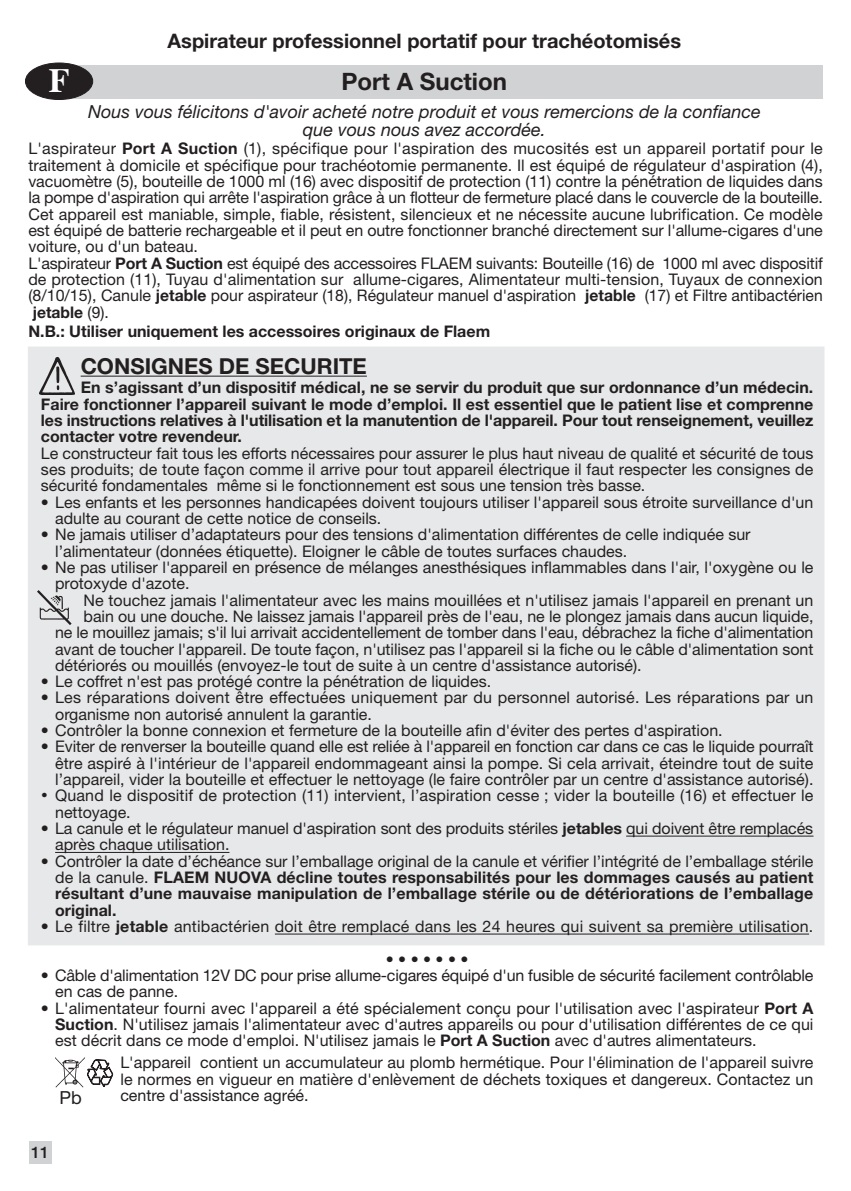
<style>
.page{position:relative;width:851px;height:1191px;background:#fff}
.page>*{position:absolute;margin:0;border:0;box-sizing:border-box;transform-origin:0 0}
.t1{font:700 34px "Times";color:#fff}
.t2{font:700 24px "Helvetica Neue";color:#231f20}
.t3{font:700 22px "Helvetica Neue";color:#231f20}
.t4{font:700 20px "Helvetica Neue";color:#231f20}
.t5{font:italic 18px/18px "Helvetica Neue";color:#231f20;text-align:center}
.t6{font:18px "Helvetica Neue";color:#231f20}
.t7{font:16px/16.4px "Helvetica Neue";color:#231f20}
.t8{font:700 16px/16.4px "Helvetica Neue";color:#231f20;text-align:justify}
.t9{font:500 16px "Helvetica Neue";color:#231f20}
.s1{font-weight:700}
.s2{font-weight:400}
</style>
<div class="page">
<div style="left:63px;top:65px;width:759px;height:33px;background:#d1d2d4"></div>
<div style="left:25px;top:63px;width:68px;height:37px;background:#231f20;border:1px solid #231f20;border-radius:50%"></div>
<div style="left:28px;top:346px;width:796px;height:599px;background:#e7e8e9;border:1px solid #e7e8e9"></div>
<hr style="left:81px;top:376px;width:286px;height:1px;background:#231f20">
<hr style="left:626px;top:835px;width:101px;height:1px;background:#231f20">
<svg style="left:727px;top:835px;width:18px;height:1px"></svg>
<hr style="left:745px;top:835px;width:68px;height:1px;background:#231f20">
<hr style="left:55px;top:852px;width:174px;height:1px;background:#231f20">
<hr style="left:275px;top:933px;width:53px;height:1px;background:#231f20">
<svg style="left:328px;top:933px;width:19px;height:1px"></svg>
<hr style="left:347px;top:933px;width:192px;height:1px;background:#231f20">
<hr style="left:538px;top:933px;width:146px;height:1px;background:#231f20">
<hr style="left:684px;top:933px;width:41px;height:1px;background:#231f20">
<hr style="left:724px;top:933px;width:85px;height:1px;background:#231f20">
<img style="left:39px;top:358px;width:35px;height:36px">
<img style="left:38px;top:591px;width:34px;height:33px">
<div style="left:29px;top:1141px;width:22px;height:23px;background:#d1d2d4"></div>
<img style="left:56px;top:1057px;width:29px;height:31px">
<svg style="left:87px;top:1059px;width:26px;height:27px"></svg>
<h1 class="t1" style="left:49px;top:66px;width:22px">F</h1>
<p class="t4" style="left:168px;top:34px;width:515px">Aspirateur professionnel portatif pour trachéotomisés</p>
<h2 class="t2" style="left:341px;top:73px;width:167px">Port A Suction</h2>
<p class="t5" style="left:88px;top:104px;width:674px">Nous vous félicitons d'avoir acheté notre produit et vous remercions de la confiance que vous nous avez accordée.</p>
<p class="t7" style="left:28px;top:142px;width:796px">L'aspirateur <span class="s1">Port A Suction</span> (1), spécifique pour l'aspiration des mucosités est un appareil portatif pour le traitement à domicile et spécifique pour trachéotomie permanente. Il est équipé de régulateur d'aspiration (4), vacuomètre (5), bouteille de 1000 ml (16) avec dispositif de protection (11) contre la pénétration de liquides dans la pompe d'aspiration qui arrête l'aspiration grâce à un flotteur de fermeture placé dans le couvercle de la bouteille.<br>Cet appareil est maniable, simple, fiable, résistent, silencieux et ne nécessite aucune lubrification. Ce modèle est équipé de batterie rechargeable et il peut en outre fonctionner branché directement sur l'allume-cigares d'une voiture, ou d'un bateau.<br>L'aspirateur <span class="s1">Port A Suction</span> est équipé des accessoires FLAEM suivants: Bouteille (16) de 1000 ml avec dispositif de protection (11), Tuyau d'alimentation sur allume-cigares, Alimentateur multi-tension, Tuyaux de connexion (8/10/15), Canule <span class="s1">jetable</span> pour aspirateur (18), Régulateur manuel d'aspiration <span class="s1">jetable</span> (17) et Filtre antibactérien <span class="s1">jetable</span> (9).</p>
<p class="t8" style="left:28px;top:324px;width:463px">N.B.: Utiliser uniquement les accessoires originaux de Flaem</p>
<h3 class="t3" style="left:81px;top:358px;width:288px">CONSIGNES DE SECURITE</h3>
<p class="t8" style="left:41px;top:381px;width:774px;text-indent:40px">En s’agissant d’un dispositif médical, ne se servir du produit que sur ordonnance d’un médecin.<br>Faire fonctionner l’appareil suivant le mode d’emploi. Il est essentiel que le patient lise et comprenne les instructions relatives à l'utilisation et la manutention de l'appareil. Pour tout renseignement, veuillez contacter votre revendeur.</p>
<p class="t7" style="left:41px;top:446px;width:773px;text-align:justify">Le constructeur fait tous les efforts nécessaires pour assurer le plus haut niveau de qualité et sécurité de tous ses produits; de toute façon comme il arrive pour tout appareil électrique il faut respecter les consignes de sécurité fondamentales même si le fonctionnement est sous une tension très basse.</p>
<p class="t7" style="left:55px;top:495px;width:759px;text-indent:-14px">• Les enfants et les personnes handicapées doivent toujours utiliser l'appareil sous étroite surveillance d'un adulte au courant de cette notice de conseils.</p>
<p class="t7" style="left:55px;top:528px;width:696px;text-indent:-14px">• Ne jamais utiliser d’adaptateurs pour des tensions d'alimentation différentes de celle indiquée sur l’alimentateur (données étiquette). Eloigner le câble de toutes surfaces chaudes.</p>
<p class="t7" style="left:55px;top:560px;width:759px;text-indent:-14px">• Ne pas utiliser l'appareil en présence de mélanges anesthésiques inflammables dans l'air, l'oxygène ou le protoxyde d'azote.</p>
<p class="t7" style="left:84px;top:593px;width:731px">Ne touchez jamais l'alimentateur avec les mains mouillées et n'utilisez jamais l'appareil en prenant un</p>
<p class="t7" style="left:84px;top:609px;width:731px">bain ou une douche. Ne laissez jamais l'appareil près de l'eau, ne le plongez jamais dans aucun liquide,</p>
<p class="t7" style="left:55px;top:626px;width:759px">ne le mouillez jamais; s'il lui arrivait accidentellement de tomber dans l'eau, débrachez la fiche d'alimentation</p>
<p class="t7" style="left:55px;top:642px;width:759px">avant de toucher l'appareil. De toute façon, n'utilisez pas l'appareil si la fiche ou le câble d'alimentation sont</p>
<p class="t7" style="left:55px;top:658px;width:588px">détériorés ou mouillés (envoyez-le tout de suite à un centre d'assistance autorisé).</p>
<p class="t7" style="left:41px;top:675px;width:451px">• Le coffret n'est pas protégé contre la pénétration de liquides.</p>
<p class="t7" style="left:55px;top:691px;width:759px;text-indent:-14px">• Les réparations doivent être effectuées uniquement par du personnel autorisé. Les réparations par un organisme non autorisé annulent la garantie.</p>
<p class="t7" style="left:41px;top:724px;width:683px">• Contrôler la bonne connexion et fermeture de la bouteille afin d'éviter des pertes d'aspiration.</p>
<p class="t7" style="left:55px;top:740px;width:759px;text-align:justify;text-indent:-14px">• Eviter de renverser la bouteille quand elle est reliée à l'appareil en fonction car dans ce cas le liquide pourraît être aspiré à l'intérieur de l'appareil endommageant ainsi la pompe. Si cela arrivait, éteindre tout de suite l’appareil, vider la bouteille et effectuer le nettoyage (le faire contrôler par un centre d'assistance autorisé).</p>
<p class="t7" style="left:55px;top:789px;width:759px;text-indent:-14px">• Quand le dispositif de protection (11) intervient, l’aspiration cesse ; vider la bouteille (16) et effectuer le nettoyage.</p>
<p class="t7" style="left:55px;top:821px;width:759px;text-indent:-14px">• La canule et le régulateur manuel d'aspiration sont des produits stériles <span class="s1">jetables</span> qui doivent être remplacés après chaque utilisation.</p>
<p class="t8" style="left:55px;top:854px;width:759px;text-indent:-14px"><span class="s2">• Contrôler la date d’échéance sur l’emballage original de la canule et vérifier l’intégrité de l’emballage stérile de la canule.</span> FLAEM NUOVA décline toutes responsabilités pour les dommages causés au patient résultant d’une mauvaise manipulation de l’emballage stérile ou de détériorations de l’emballage original.</p>
<p class="t7" style="left:41px;top:919px;width:773px">• Le filtre <span class="s1">jetable</span> antibactérien doit être remplacé dans les 24 heures qui suivent sa première utilisation.</p>
<p class="t7" style="left:385px;top:952px;width:84px">• • • • • • •</p>
<p class="t7" style="left:55px;top:968px;width:759px;text-indent:-14px">• Câble d'alimentation 12V DC pour prise allume-cigares équipé d'un fusible de sécurité facilement contrôlable en cas de panne.</p>
<p class="t7" style="left:55px;top:1001px;width:759px;text-align:justify;text-indent:-14px">• L'alimentateur fourni avec l'appareil a été spécialement conçu pour l'utilisation avec l'aspirateur <span class="s1">Port A Suction</span>. N'utilisez jamais l'alimentateur avec d'autres appareils ou pour d'utilisation différentes de ce qui est décrit dans ce mode d'emploi. N'utilisez jamais le <span class="s1">Port A Suction</span> avec d'autres alimentateurs.</p>
<p class="t7" style="left:120px;top:1056px;width:694px;text-align:justify">L'appareil contient un accumulateur au plomb hermétique. Pour l'élimination de l'appareil suivre le normes en vigueur en matière d'enlèvement de déchets toxiques et dangereux. Contactez un centre d'assistance agréé.</p>
<p class="t6" style="left:59px;top:1091px;width:24px">Pb</p>
<p class="t9" style="left:31px;top:1146px;width:19px">11</p>
</div>
